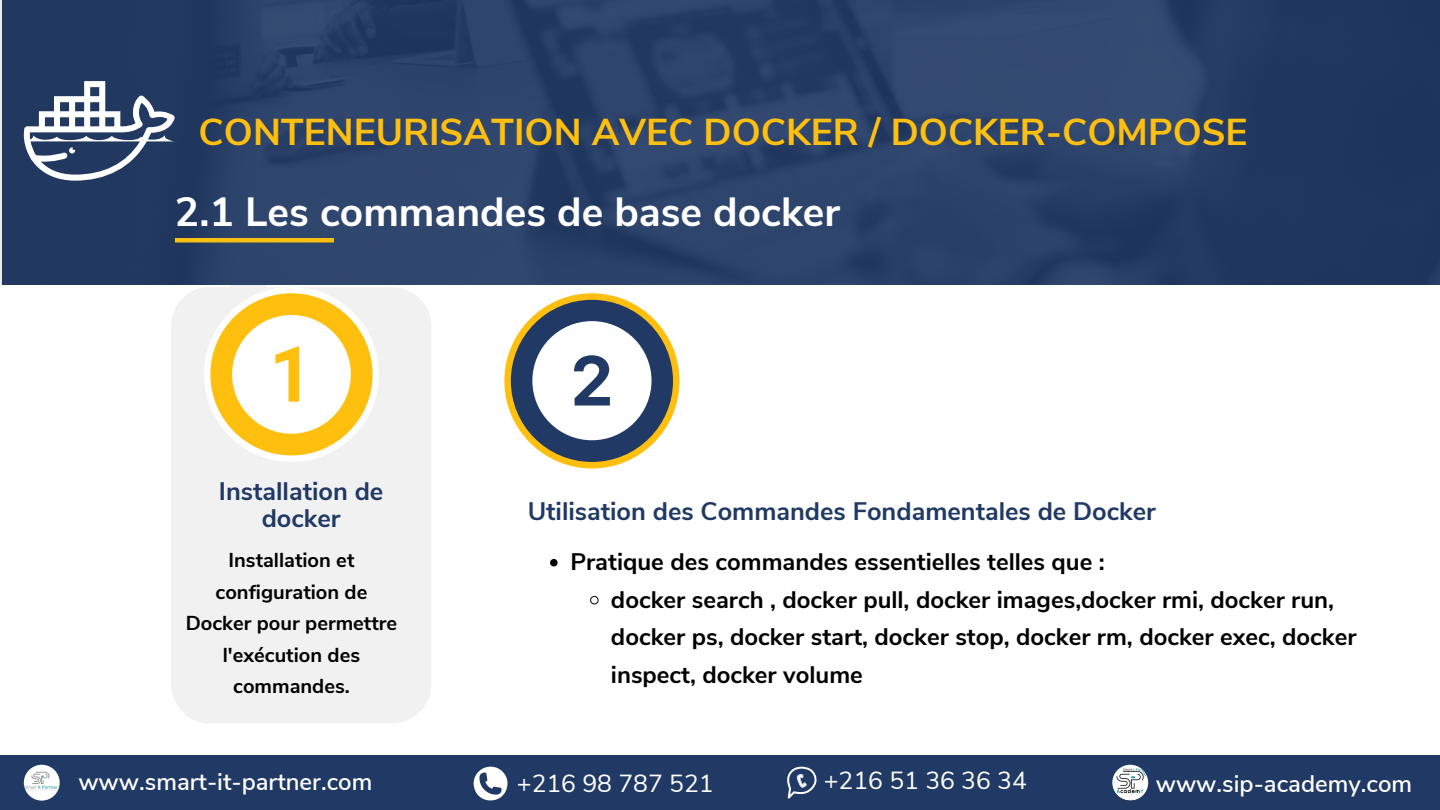
<style>
.page{position:relative;width:1440px;height:810px;background:#fff}
.page>*{position:absolute;margin:0;border:0;box-sizing:border-box;transform-origin:0 0}
.t1{font:700 40.7px "Nunito Sans";color:#fff}
.t2{font:700 37.4px "Nunito Sans";color:#febf0e}
.t3{font:700 25.3px/27.8px "Nunito Sans";color:#203965;text-align:center}
.t4{font:24.7px "Nunito Sans";color:#fff}
.t5{font:700 23.9px/37.5px "Nunito Sans";color:#000}
.t6{font:600 23.9px "Nunito Sans";color:#fff}
.t7{font:700 20.1px/31.5px "Nunito Sans";color:#000;text-align:center}
</style>
<div class="page">
<div style="left:171px;top:284px;width:260px;height:439px;background:#f2f1f2"></div>
<div style="left:204px;top:287px;width:175px;height:175px;background:#fff;border-radius:50%"></div>
<div style="left:210px;top:293px;width:163px;height:162px;background:#febf0e;border-radius:50%"></div>
<svg style="left:504px;top:293px;width:176px;height:175px;background:#fabf1b"></svg>
<div style="left:511px;top:300px;width:162px;height:162px;background:#203965;border-radius:50%"></div>
<img style="left:0;top:0;width:1440px;height:284px">
<div style="left:0;top:755px;width:1440px;height:55px;background:#203965"></div>
<img style="left:24px;top:765px;width:36px;height:36px;border-radius:50%">
<img style="left:1112px;top:765px;width:36px;height:36px;border-radius:50%">
<svg style="left:787px;top:767px;width:30px;height:32px"></svg>
<svg style="left:474px;top:767px;width:33px;height:34px"></svg>
<svg style="left:24px;top:81px;width:151px;height:100px"></svg>
<hr style="left:175px;top:238px;width:159px;height:4px;background:#febf0e">
<svg style="left:232px;top:315px;width:119px;height:119px"></svg>
<svg style="left:532px;top:321px;width:120px;height:119px"></svg>
<svg style="left:550px;top:559px;width:8px;height:7px"></svg>
<svg style="left:590px;top:596px;width:9px;height:9px"></svg>
<p class="t2" style="left:199px;top:107px;width:1051px">CONTENEURISATION AVEC DOCKER / DOCKER-COMPOSE</p>
<p class="t1" style="left:175px;top:185px;width:667px">2.1 Les commandes de base docker</p>
<p class="t3" style="left:219px;top:477px;width:166px">Installation de docker</p>
<p class="t7" style="left:186px;top:545px;width:213px">Installation et configuration de<br>Docker pour permettre l'exécution des commandes.</p>
<p class="t3" style="left:528px;top:498px;width:630px">Utilisation des Commandes Fondamentales de Docker</p>
<p class="t5" style="left:570px;top:544px;width:536px">Pratique des commandes essentielles telles que :</p>
<p class="t5" style="left:611px;top:581px;width:747px">docker search , docker pull, docker images,docker rmi, docker run, docker ps, docker start, docker stop, docker rm, docker exec, docker inspect, docker volume</p>
<p class="t6" style="left:78px;top:766px;width:295px">www.smart-it-partner.com</p>
<p class="t4" style="left:517px;top:767px;width:198px">+216 98 787 521</p>
<p class="t4" style="left:824px;top:764px;width:205px">+216 51 36 36 34</p>
<p class="t6" style="left:1156px;top:768px;width:258px">www.sip-academy.com</p>
</div>
